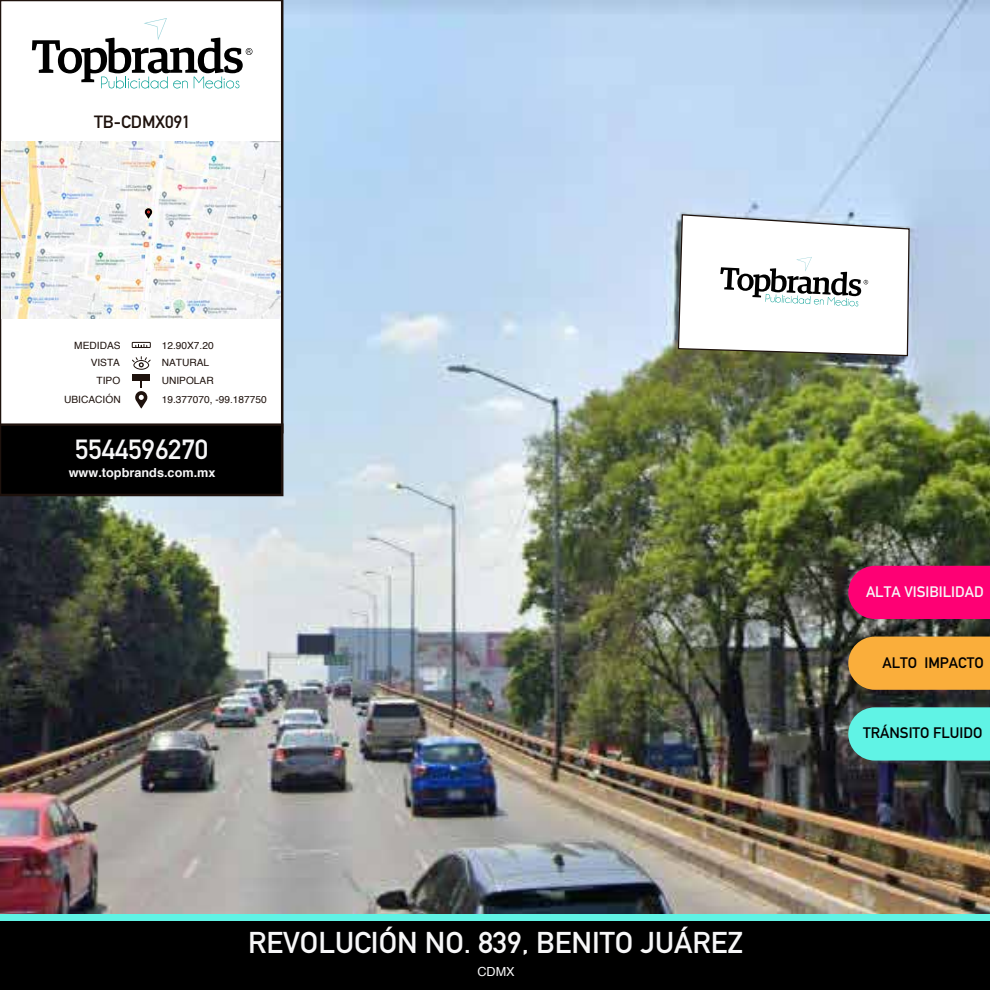
<style>
.page{position:relative;width:990px;height:990px;background:#fff}
.page>*{position:absolute;margin:0;border:0;box-sizing:border-box;transform-origin:0 0}
.t1{font:700 29.62px "DIN Alternate";color:#f7f7f8}
.t2{font:700 27.25px "DIN Alternate";color:#f7f7f8}
.t3{font:700 17.5px "DIN Alternate";color:#1e120d}
.t4{font:700 15px "DIN Alternate";color:#000}
.t5{font:700 15px "DIN Alternate";color:#f7f7f8}
.t6{font:700 12.5px "Helvetica";color:#f7f7f8}
.t7{font:12.5px "Helvetica";color:#f7f7f8}
.t8{font:10px "Helvetica";color:#1e120d}
</style>
<div class="page">
<img style="left:0;top:0;width:990px;height:914px">
<div style="left:0;top:921px;width:990px;height:69px;background:#000"></div>
<svg style="left:0;top:0;width:283px;height:423px"></svg>
<svg style="left:0;top:423px;width:283px;height:73px;background:#030202"></svg>
<svg style="left:32px;top:18px;width:220px;height:71px"></svg>
<div style="left:0;top:914px;width:990px;height:7px;background:#60f3e5"></div>
<div style="left:132px;top:342px;width:19px;height:6px;border:1px solid #1e120d"></div>
<svg style="left:135px;top:344px;width:12px;height:4px"></svg>
<div style="left:133px;top:360px;width:16px;height:10px;border:1px solid #1e120d;border-radius:50%"></div>
<svg style="left:132px;top:357px;width:19px;height:10px"></svg>
<div style="left:132px;top:374px;width:18px;height:6px;background:#1e120d"></div>
<svg style="left:135px;top:380px;width:12px;height:29px"></svg>
<div style="left:848px;top:566px;width:142px;height:53px;background:#fe0074"></div>
<div style="left:848px;top:637px;width:142px;height:53px;background:#faae3b"></div>
<svg style="left:848px;top:707px;width:142px;height:54px;background:#5ee9dc"></svg>
<svg style="left:677px;top:214px;width:233px;height:143px"></svg>
<img style="left:1px;top:142px;width:280px;height:177px">
<svg style="left:145px;top:208px;width:7px;height:11px"></svg>
<h3 class="t3" style="left:94px;top:108px;width:98px">TB-CDMX091</h3>
<p class="t8" style="left:74px;top:337px;width:48px">MEDIDAS</p>
<p class="t8" style="left:162px;top:337px;width:54px">12.90X7.20</p>
<p class="t8" style="left:91px;top:355px;width:31px">VISTA</p>
<p class="t8" style="left:162px;top:355px;width:49px">NATURAL</p>
<p class="t8" style="left:97px;top:373px;width:25px">TIPO</p>
<p class="t8" style="left:162px;top:373px;width:53px">UNIPOLAR</p>
<p class="t8" style="left:64px;top:391px;width:58px">UBICACIÓN</p>
<p class="t8" style="left:162px;top:391px;width:107px">19.377070, -99.187750</p>
<h2 class="t2" style="left:75px;top:429px;width:135px">5544596270</h2>
<p class="t6" style="left:69px;top:463px;width:148px">www.topbrands.com.mx</p>
<h1 class="t1" style="left:248px;top:920px;width:497px">REVOLUCIÓN NO. 839, BENITO JUÁREZ</h1>
<p class="t7" style="left:477px;top:962px;width:39px">CDMX</p>
<h3 class="t5" style="left:866px;top:580px;width:119px">ALTA VISIBILIDAD</h3>
<h3 class="t4" style="left:882px;top:651px;width:103px">ALTO IMPACTO</h3>
<h3 class="t4" style="left:863px;top:722px;width:121px">TRÁNSITO FLUIDO</h3>
</div>
